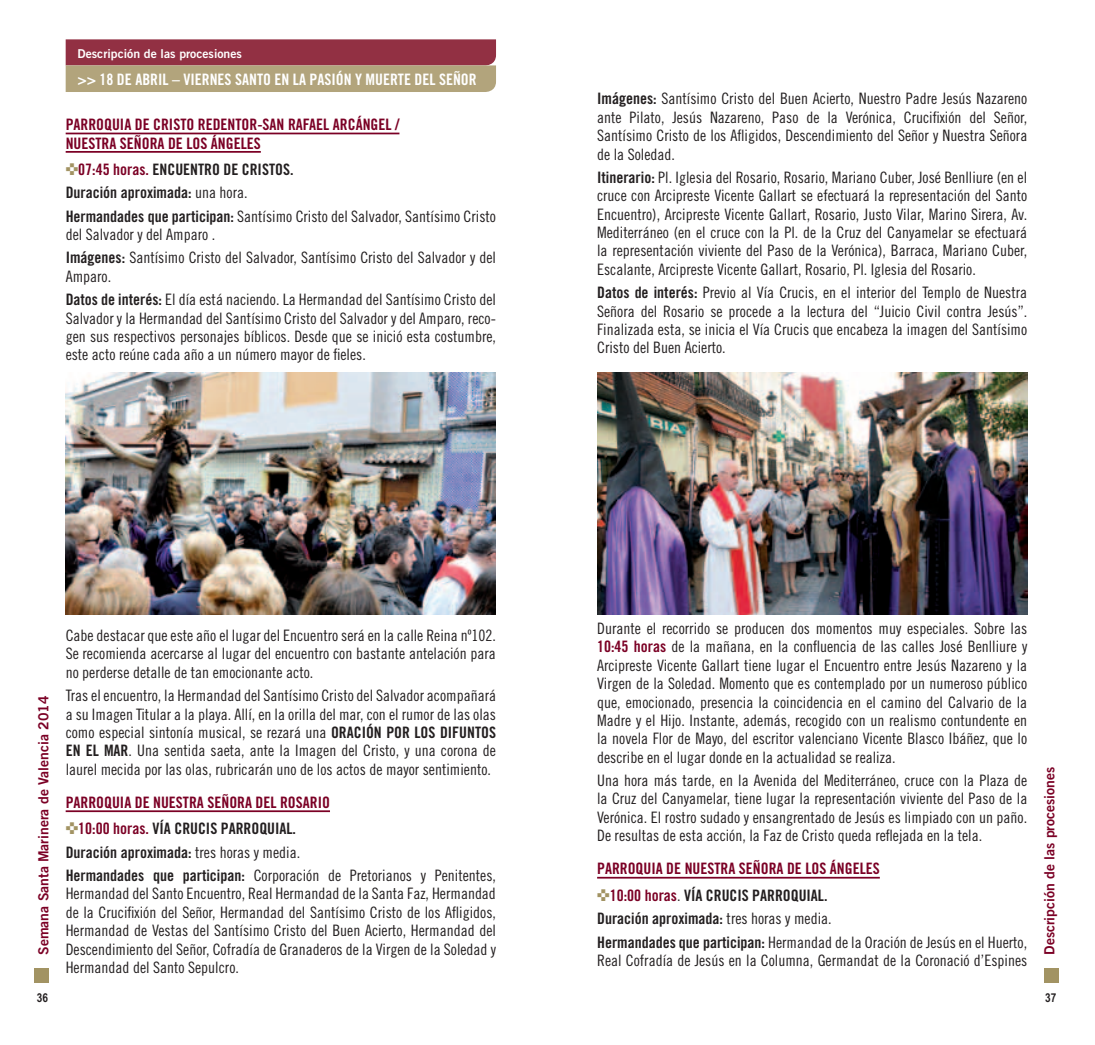
<style>
.page{position:relative;width:1095px;height:1045px;background:#fff}
.page>*{position:absolute;margin:0;border:0;box-sizing:border-box;transform-origin:0 0}
.t1{font:15.75px/18.4px "Trade Gothic Cond Eighteen";color:#231f20;text-align:justify}
.t2{font:15.75px/26.4px "Trade Gothic Bold Cond Twenty";color:#7b0025}
.t3{font:15.75px/23.3px "Trade Gothic Bold Cond Twenty";color:#231f20}
.t4{font:15.75px "Trade Gothic Bold Cond Twenty";color:#fff}
.t5{font:14px "Trade Gothic Bold Two";color:#7b0025}
.t6{font:12.25px "Trade Gothic Bold Two";color:#fff}
.t7{font:700 12.25px "Arial Narrow";color:#231f20}
.s1{color:#a29363}
.s2{color:#7b0025}
.s3{font-family:"Trade Gothic Cond Eighteen"}
.s4{font-family:"Trade Gothic Bold Cond Twenty"}
.s5{color:#231f20}
.s6{font-family:"Trade Gothic Bold Cond Twenty";color:#7b0025}
.s7{font-family:"Trade Gothic Cond Eighteen";color:#231f20}
</style>
<div class="page">
<div style="left:34px;top:968px;width:14px;height:15px;background:#a29363"></div>
<div style="left:1043px;top:968px;width:15px;height:15px;background:#a29363"></div>
<svg style="left:66px;top:39px;width:430px;height:53px;background:#a36c61"></svg>
<hr style="left:597px;top:877px;width:282px;height:1px;background:#7b0025">
<img style="left:597px;top:373px;width:430px;height:241px">
<hr style="left:66px;top:133px;width:333px;height:1px;background:#7b0025">
<hr style="left:66px;top:151px;width:195px;height:2px;background:#7b0025">
<hr style="left:66px;top:810px;width:264px;height:2px;background:#7b0025">
<img style="left:66px;top:373px;width:429px;height:241px">
<p class="t6" style="left:78px;top:46px;width:166px">Descripción de las procesiones</p>
<p class="t4" style="left:78px;top:69px;width:400px">&gt;&gt; 18 DE ABRIL – VIERNES SANTO EN LA PASIÓN Y MUERTE DEL SEÑOR</p>
<p class="t2" style="left:66px;top:115px;width:335px;line-height:18.4px">PARROQU IA DE CRISTO REDENTOR-SAN RAFAEL ARCÁNGEL /<br>NUESTRA SEÑORA DE LOS ÁNGELES</p>
<p class="t3" style="left:66px;top:158px;width:229px"><span class="s1">✜</span><span class="s2">07:45 horas.</span> ENCUENTRO DE CRISTOS.<br>Duración aproximada: <span class="s3">una hora.</span></p>
<p class="t1" style="left:66px;top:207px;width:432px"><span class="s4">Hermandades que participan:</span> Santísimo Cristo del Salvador, Santísimo Cristo del Salvador y del Amparo .</p>
<p class="t1" style="left:66px;top:248px;width:432px"><span class="s4">Imágenes:</span> Santísimo Cristo del Salvador, Santísimo Cristo del Salvador y del<br>Amparo.</p>
<p class="t1" style="left:66px;top:290px;width:432px"><span class="s4">Datos de interés:</span> El día está naciendo. La Hermandad del Santísimo Cristo del Salvador y la Hermandad del Santísimo Cristo del Salvador y del Amparo, reco&shy;gen sus respectivos personajes bíblicos. Desde que se inició esta costumbre, este acto reúne cada año a un número mayor de fieles.</p>
<p class="t1" style="left:597px;top:89px;width:431px"><span class="s4">Imágenes:</span> Santísimo Cristo del Buen Acierto, Nuestro Padre Jesús Nazareno ante Pilato, Jesús Nazareno, Paso de la Verónica, Crucifixión del Señor, Santísimo Cristo de los Afligidos, Descendimiento del Señor y Nuestra Señora de la Soledad.</p>
<p class="t1" style="left:597px;top:168px;width:431px"><span class="s4">Itinerario:</span> Pl. Iglesia del Rosario, Rosario, Mariano Cuber, José Benlliure (en el cruce con Arcipreste Vicente Gallart se efectuará la representación del Santo Encuentro), Arcipreste Vicente Gallart, Rosario, Justo Vilar, Marino Sirera, Av.<br>Mediterráneo (en el cruce con la Pl. de la Cruz del Canyamelar se efectuará la representación viviente del Paso de la Verónica), Barraca, Mariano Cuber, Escalante, Arcipreste Vicente Gallart, Rosario, Pl. Iglesia del Rosario.</p>
<p class="t1" style="left:597px;top:283px;width:431px"><span class="s4">Datos de interés:</span> Previo al Vía Crucis, en el interior del Templo de Nuestra Señora del Rosario se procede a la lectura del “Juicio Civil contra Jesús”.<br>Finalizada esta, se inicia el Vía Crucis que encabeza la imagen del Santísimo Cristo del Buen Acierto.</p>
<p class="t5" style="left:35px;top:954px;width:260px;rotate:-90deg">Semana Santa Marinera de Valencia 2014</p>
<p class="t1" style="left:66px;top:626px;width:431px">Cabe destacar que este año el lugar del Encuentro será en la calle Reina nº102.<br>Se recomienda acercarse al lugar del encuentro con bastante antelación para no perderse detalle de tan emocionante acto.</p>
<p class="t1" style="left:66px;top:686px;width:432px">Tras el encuentro, la Hermandad del Santísimo Cristo del Salvador acompañará a su Imagen Titular a la playa. Allí, en la orilla del mar, con el rumor de las olas como especial sintonía musical, se rezará una <span class="s4">ORACIÓN POR LOS DIFUNTOS EN EL MAR</span>. Una sentida saeta, ante la Imagen del Cristo, y una corona de laurel mecida por las olas, rubricarán uno de los actos de mayor sentimiento.</p>
<p class="t2" style="left:66px;top:789px;width:266px">PARROQU IA DE NUESTRA SEÑORA DEL ROSARIO <span class="s1">✜</span>10:00 horas. <span class="s5">VÍA CRUCIS PARROQU IAL.</span></p>
<p class="t3" style="left:66px;top:840px;width:236px">Duración aproximada: <span class="s3">tres horas y media.</span></p>
<p class="t1" style="left:66px;top:866px;width:432px"><span class="s4">Hermandades que participan:</span> Corporación de Pretorianos y Penitentes, Hermandad del Santo Encuentro, Real Hermandad de la Santa Faz, Hermandad de la Crucifixión del Señor, Hermandad del Santísimo Cristo de los Afligidos, Hermandad de Vestas del Santísimo Cristo del Buen Acierto, Hermandad del Descendimiento del Señor, Cofradía de Granaderos de la Virgen de la Soledad y Hermandad del Santo Sepulcro.</p>
<p class="t1" style="left:597px;top:619px;width:431px">Durante el recorrido se producen dos momentos muy especiales. Sobre las <span class="s6">10:45 horas</span> de la mañana, en la confluencia de las calles José Benlliure y Arcipreste Vicente Gallart tiene lugar el Encuentro entre Jesús Nazareno y la Virgen de la Soledad. Momento que es contemplado por un numeroso público que, emocionado, presencia la coincidencia en el camino del Calvario de la Madre y el Hijo. Instante, además, recogido con un realismo contundente en la novela Flor de Mayo, del escritor valenciano Vicente Blasco Ibáñez, que lo describe en el lugar donde en la actualidad se realiza.</p>
<p class="t1" style="left:597px;top:771px;width:431px">Una hora más tarde, en la Avenida del Mediterráneo, cruce con la Plaza de la Cruz del Canyamelar, tiene lugar la representación viviente del Paso de la Verónica. El rostro sudado y ensangrentado de Jesús es limpiado con un paño.<br>De resultas de esta acción, la Faz de Cristo queda reflejada en la tela.</p>
<p class="t2" style="left:597px;top:855px;width:284px">PARROQU IA DE NUESTRA SEÑORA DE LOS ÁNGELES <span class="s1">✜</span>10:00 horas<span class="s7">.</span> <span class="s5">VÍA CRUCIS PARROQU IAL.</span></p>
<p class="t3" style="left:597px;top:907px;width:236px">Duración aproximada: <span class="s3">tres horas y media.</span></p>
<p class="t1" style="left:597px;top:932px;width:431px"><span class="s4">Hermandades que participan:</span> Hermandad de la Oración de Jesús en el Huerto,<br>Real Cofradía de Jesús en la Columna, Germandat de la Coronació d’Espines</p>
<p class="t5" style="left:1040px;top:954px;width:189px;rotate:-90deg">Descripción de las procesiones</p>
<p class="t7" style="left:37px;top:988px;width:13px">36</p>
<p class="t7" style="left:1044px;top:988px;width:13px">37</p>
</div>
